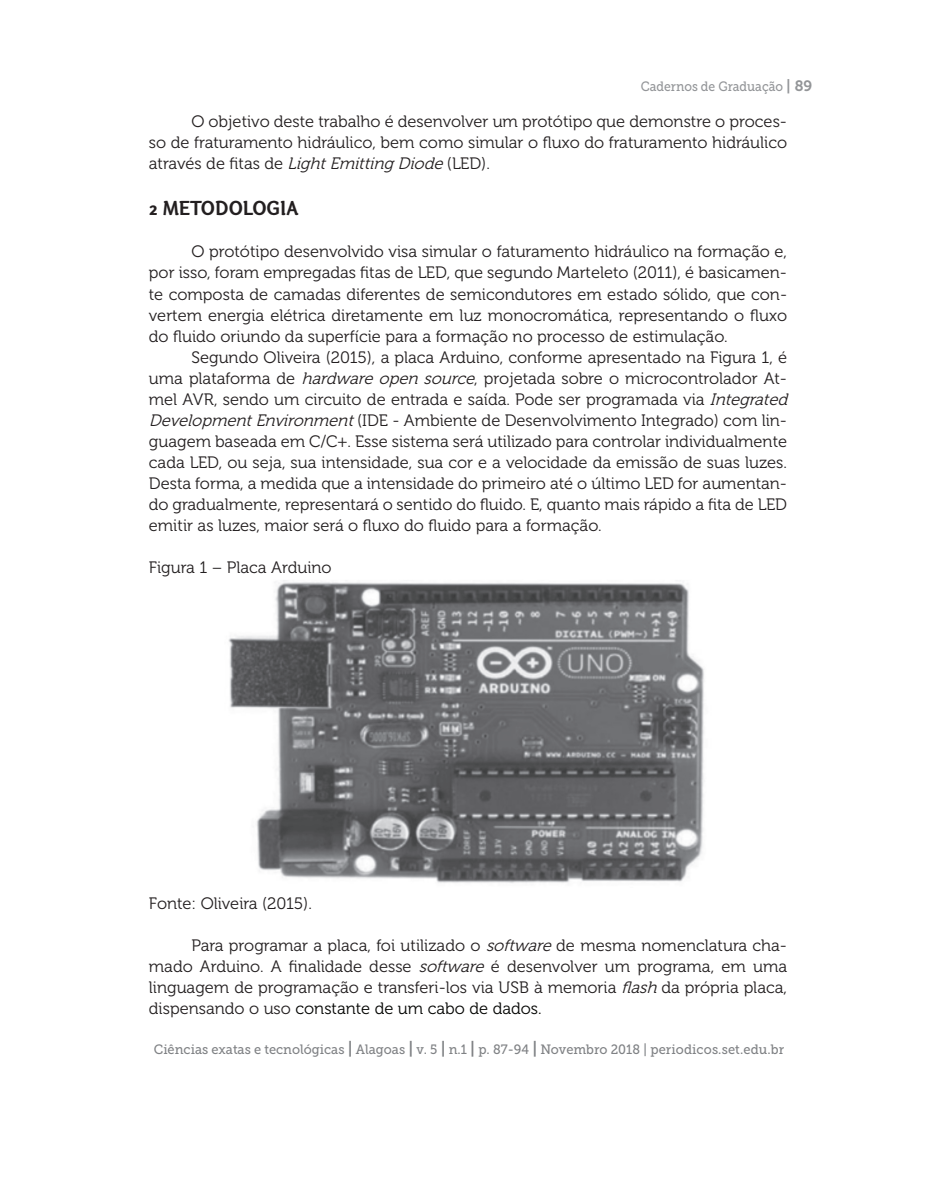
<style>
.page{position:relative;width:936px;height:1191px;background:#fff}
.page>*{position:absolute;margin:0;border:0;box-sizing:border-box;transform-origin:0 0}
.t1{font:21px "Otari Bold Limited";color:#231f20}
.t2{font:16.5px/21px "Museo 300";color:#231f20;text-align:justify}
.t3{font:13.5px "Museo Slab 500";color:#808285;scale:.95 1}
.t4{font:13.5px "Museo Slab 500";color:#939598;scale:.9 1}
.s1{font-family:"Museo 700";font-size:15px}
.s2{font-style:italic}
.s3{color:#040503}
.s4{font-family:"Museo 700";font-size:16.5px}
</style>
<div class="page">
<img style="left:228px;top:580px;width:476px;height:303px">
<p class="t4" style="left:640px;top:79px;width:192px">Cadernos de Graduação <span class="s1">| 89</span></p>
<p class="t2" style="left:149px;top:111px;width:639px;text-indent:43px">O objetivo deste trabalho é desenvolver um protótipo que demonstre o proces&shy;so de fraturamento hidráulico, bem como simular o fluxo do fraturamento hidráulico a t ravé s d e fit a s d e <span class="s2">LightEmitting Diode</span>( LE D ) .</p>
<p class="t1" style="left:149px;top:195px;width:151px">2 METODOLOGIA</p>
<p class="t2" style="left:149px;top:242px;width:639px;text-indent:43px">O protótipo desenvolvido visa simular o faturamento hidráulico na formação e, por isso, foram empregadas fitas de LED, que segundo Marteleto (2011), é basicamen&shy;te composta de camadas diferentes de semicondutores em estado sólido, que con&shy;vertem energia elétrica diretamente em luz monocromática, representando o fluxo do fluido oriundo da superfície para a formação no processo de estimulação.</p>
<p class="t2" style="left:149px;top:347px;width:644px;text-align:left;text-indent:43px">Segundo Oliveira (2015), a placa Arduino, conforme apresentado na Figura 1, é uma plataforma de <span class="s2">hardware open source</span>, projetada sobre o microcontrolador At&shy;mel AVR, sendo um circuito de entrada e saída. Pode ser programada via <span class="s2">Integrated DevelopmentEnvironment</span>(IDE - Ambiente de Desenvolvimento Integrado) com lin&shy;guagem baseada em C/C+. Esse sistema será utilizado para controlar individualmente cada LED, ou seja, sua intensidade, sua cor e a velocidade da emissão de suas luzes.<br>Desta forma, a medida que a intensidade do primeiro até o último LED for aumentan&shy;do gradualmente, representará o sentido do fluido. E, quanto mais rápido a fita de LED emitir as luzes, maior será o fluxo do fluido para a formação.</p>
<p class="t2" style="left:149px;top:557px;width:184px">Figura 1 – Placa Arduino</p>
<p class="t2" style="left:149px;top:893px;width:164px">Fonte: Oliveira (2015).</p>
<p class="t2" style="left:149px;top:935px;width:639px;text-indent:43px">Para programar a placa, foi utilizado o <span class="s2">software</span>de mesma nomenclatura cha&shy;mado Arduino. A finalidade desse <span class="s2">software</span> é desenvolver um programa, em uma linguagem de programação e transferi-los via USB à memoria <span class="s2">flash</span> da própria placa, dispensando o uso <span class="s3">constante de um cabo de dados.</span></p>
<p class="t3" style="left:154px;top:1041px;width:665px">Ciências exatas e tecnológicas <span class="s4">|</span> Alagoas <span class="s4">|</span> v. 5 <span class="s4">|</span> n.1 <span class="s4">|</span> p. 87-94 <span class="s4">|</span> Novembro 2018 | periodicos.set.edu.br</p>
</div>
